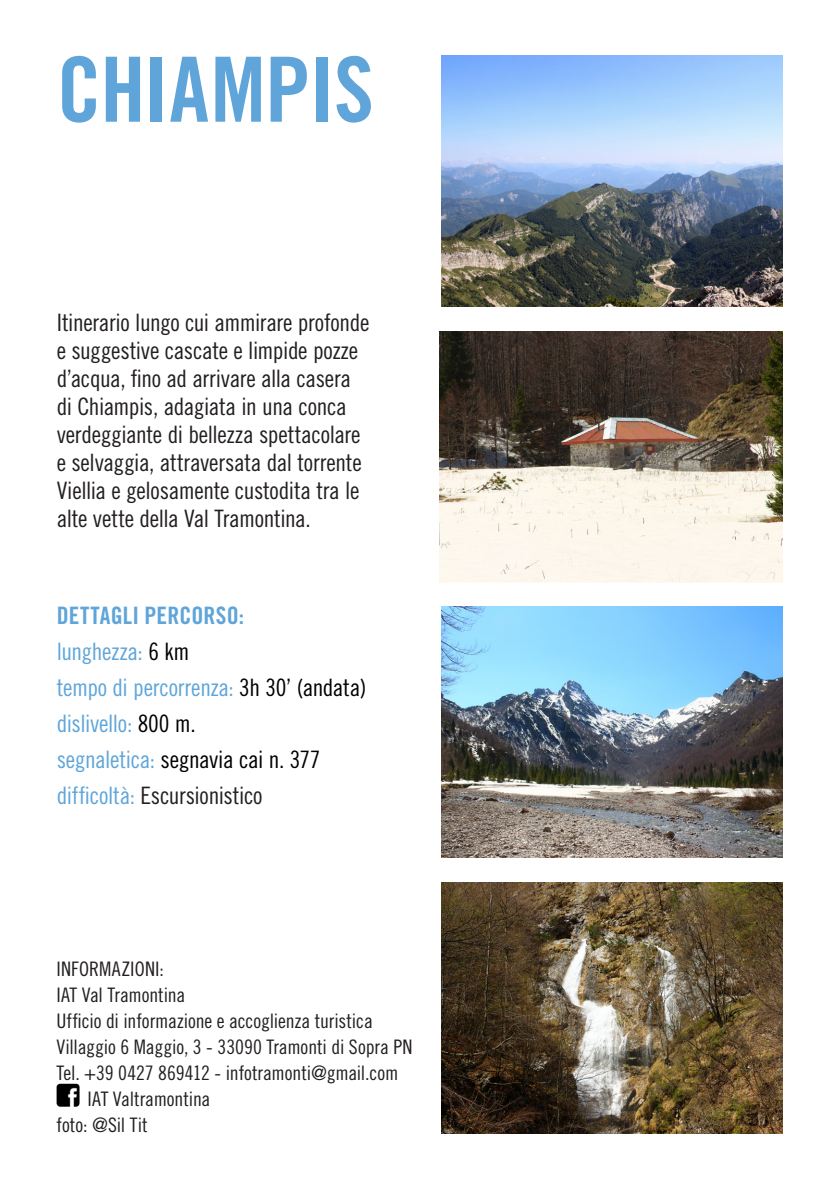
<style>
.page{position:relative;width:840px;height:1191px;background:#fff}
.page>*{position:absolute;margin:0;border:0;box-sizing:border-box;transform-origin:0 0}
.t1{font:90px "Trade Gothic LT Std Bd Cn 20";letter-spacing:-.005em;color:#60a5d9}
.t2{font:24px/28px "Trade Gothic LT Std Cn 18";letter-spacing:-.015em;color:#231f20}
.t3{font:24px "Trade Gothic LT Std Cn 18";letter-spacing:-.015em;color:#5fa5d9}
.t4{font:24px "Trade Gothic LT Std Cn 18";letter-spacing:-.015em;color:#000}
.t5{font:24px "Trade Gothic LT Std Bd Cn 20";letter-spacing:.01em;color:#5fa5d9}
.t6{font:20px "Trade Gothic LT Std Cn 18";letter-spacing:-.005em;color:#231f20}
.s1{color:#000}
.s2{color:#5fa5d9}
</style>
<div class="page">
<img style="left:441px;top:55px;width:341px;height:251px">
<img style="left:439px;top:331px;width:343px;height:251px">
<img style="left:441px;top:607px;width:341px;height:251px">
<img style="left:441px;top:882px;width:341px;height:251px">
<img style="left:56px;top:1083px;width:23px;height:23px">
<p class="t1" style="left:57px;top:35px;width:318px">CHIAMPIS</p>
<p class="t2" style="left:57px;top:308px;width:314px">Itinerario lungo cui ammirare profonde e suggestive cascate e limpide pozze d’acqua, fino ad arrivare alla casera di Chiampis, adagiata in una conca verdeggiante di bellezza spettacolare e selvaggia, attraversata dal torrente Viellia e gelosamente custodita tra le alte vette della Val Tramontina.</p>
<p class="t5" style="left:57px;top:601px;width:189px">DETTAGLI PERCORSO:</p>
<p class="t3" style="left:57px;top:637px;width:134px">lunghezza: <span class="s1">6 km</span></p>
<p class="t3" style="left:57px;top:673px;width:311px">tempo di percorrenza: <span class="s1">3h 30’ (andata)</span></p>
<p class="t3" style="left:57px;top:709px;width:140px">dislivello: <span class="s1">800 m.</span></p>
<p class="t4" style="left:57px;top:745px;width:265px"><span class="s2">segnaletica:</span> segnavia cai n. 377</p>
<p class="t2" style="left:57px;top:781px;width:207px"><span class="s2">difficoltà:</span> Escursionistico</p>
<p class="t6" style="left:56px;top:956px;width:109px">INFORMAZIONI:</p>
<p class="t6" style="left:56px;top:982px;width:130px">IAT Val Tramontina</p>
<p class="t6" style="left:56px;top:1008px;width:318px">Ufficio di informazione e accoglienza turistica</p>
<p class="t6" style="left:56px;top:1034px;width:357px">Villaggio 6 Maggio, 3 - 33090 Tramonti di Sopra PN</p>
<p class="t6" style="left:56px;top:1060px;width:343px">Tel. +39 0427 869412 - infotramonti@gmail.com</p>
<p class="t6" style="left:87px;top:1086px;width:124px">IAT Valtramontina</p>
<p class="t6" style="left:56px;top:1112px;width:93px">foto: @Sil Tit</p>
</div>
